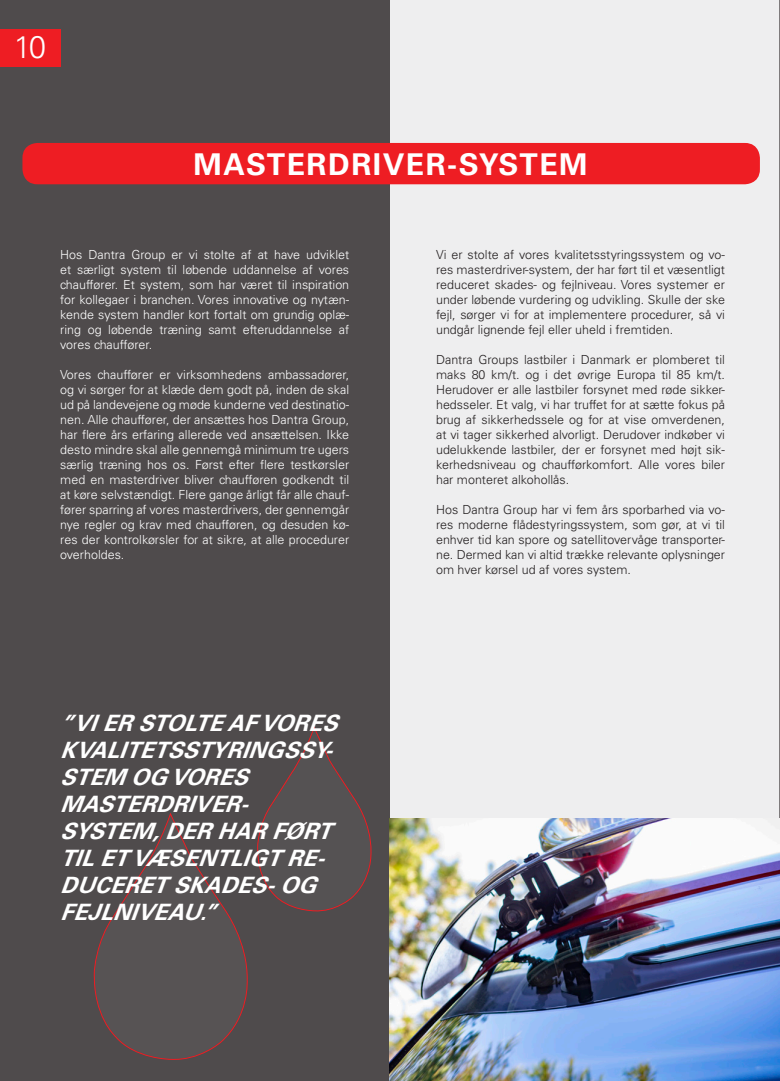
<style>
.page{position:relative;width:780px;height:1081px;background:#fff}
.page>*{position:absolute;margin:0;border:0;box-sizing:border-box;transform-origin:0 0}
.t1{font:300 31.25px "Univers LT Std";color:#fff}
.t2{font:700 30px "Univers LT Std";letter-spacing:.05em;color:#fff}
.t3{font:italic 700 22.5px/27px "Univers LT Std";color:#fff}
.t4{font:300 12.5px/15px "Univers LT Std";color:#231f20;text-align:justify}
.t5{font:300 12.5px/15px "Univers LT Std";color:#fff;text-align:justify}
</style>
<div class="page">
<div style="left:390px;top:0;width:390px;height:818px;background:#eeeeef"></div>
<hr style="left:779px;top:0;width:1px;height:1081px;background:#231f20">
<div style="left:0;top:0;width:390px;height:1081px;background:#4f4b4c"></div>
<div style="left:22px;top:143px;width:737px;height:41px;background:#ee1d23;border-radius:15px"></div>
<div style="left:0;top:29px;width:60px;height:37px;background:#ee1d23"></div>
<img style="left:389px;top:819px;width:390px;height:262px">
<svg style="left:93px;top:813px;width:155px;height:247px"></svg>
<svg style="left:257px;top:726px;width:115px;height:186px"></svg>
<p class="t1" style="left:14px;top:28px;width:34px">10</p>
<p class="t2" style="left:194px;top:147px;width:395px">MASTERDRIVER-SYSTEM</p>
<p class="t5" style="left:60px;top:247px;width:290px">Hos Dantra Group er vi stolte af at have udviklet et særligt system til løbende uddannelse af vores chauffører. Et system, som har været til inspiration for kollegaer i branchen. Vores innovative og nytæn&shy;kende system handler kort fortalt om grundig oplæ&shy;ring og løbende træning samt efteruddannelse af vores chauffører.</p>
<p class="t5" style="left:60px;top:367px;width:290px">Vores chauffører er virksomhedens ambassadører, og vi sørger for at klæde dem godt på, inden de skal ud på landevejene og møde kunderne ved destinatio&shy;nen. Alle chauffører, der ansættes hos Dantra Group, har flere års erfaring allerede ved ansættelsen. Ikke desto mindre skal alle gennemgå minimum tre ugers særlig træning hos os. Først efter flere testkørsler med en masterdriver bliver chaufføren godkendt til at køre selvstændigt. Flere gange årligt får alle chauf&shy;fører sparring af vores masterdrivers, der gennemgår nye regler og krav med chaufføren, og desuden kø&shy;res der kontrolkørsler for at sikre, at alle procedurer overholdes.</p>
<p class="t4" style="left:436px;top:247px;width:290px">Vi er stolte af vores kvalitetsstyringssystem og vo&shy;res masterdriver-system, der har ført til et væsentligt reduceret skades- og fejlniveau. Vores systemer er under løbende vurdering og udvikling. Skulle der ske fejl, sørger vi for at implementere procedurer, så vi undgår lignende fejl eller uheld i fremtiden.</p>
<p class="t4" style="left:436px;top:352px;width:290px">Dantra Groups lastbiler i Danmark er plomberet til maks 80 km/t. og i det øvrige Europa til 85 km/t.<br>Herudover er alle lastbiler forsynet med røde sikker&shy;hedsseler. Et valg, vi har truffet for at sætte fokus på brug af sikkerhedssele og for at vise omverdenen, at vi tager sikkerhed alvorligt. Derudover indkøber vi udelukkende lastbiler, der er forsynet med højt sik&shy;kerhedsniveau og chaufførkomfort. Alle vores biler har monteret alkohollås.</p>
<p class="t4" style="left:436px;top:502px;width:290px">Hos Dantra Group har vi fem års sporbarhed via vo&shy;res moderne flådestyringssystem, som gør, at vi til enhver tid kan spore og satellitovervåge transporter&shy;ne. Dermed kan vi altid trække relevante oplysninger om hver kørsel ud af vores system.</p>
<p class="t3" style="left:60px;top:709px;width:288px">”VIERSTOLTEAFVORES<br>KVALITETSSTYRINGSSY-<br>STEM OG VORES</p>
<p class="t3" style="left:60px;top:790px;width:198px">MASTERDRIVER-</p>
<p class="t3" style="left:60px;top:817px;width:282px">SYSTEM,DERHARFØRT<br>TILETVÆSENTLIGTRE-<br>DUCERETSKADES-OG</p>
<p class="t3" style="left:60px;top:898px;width:166px">FEJLNIVEAU.”</p>
</div>
